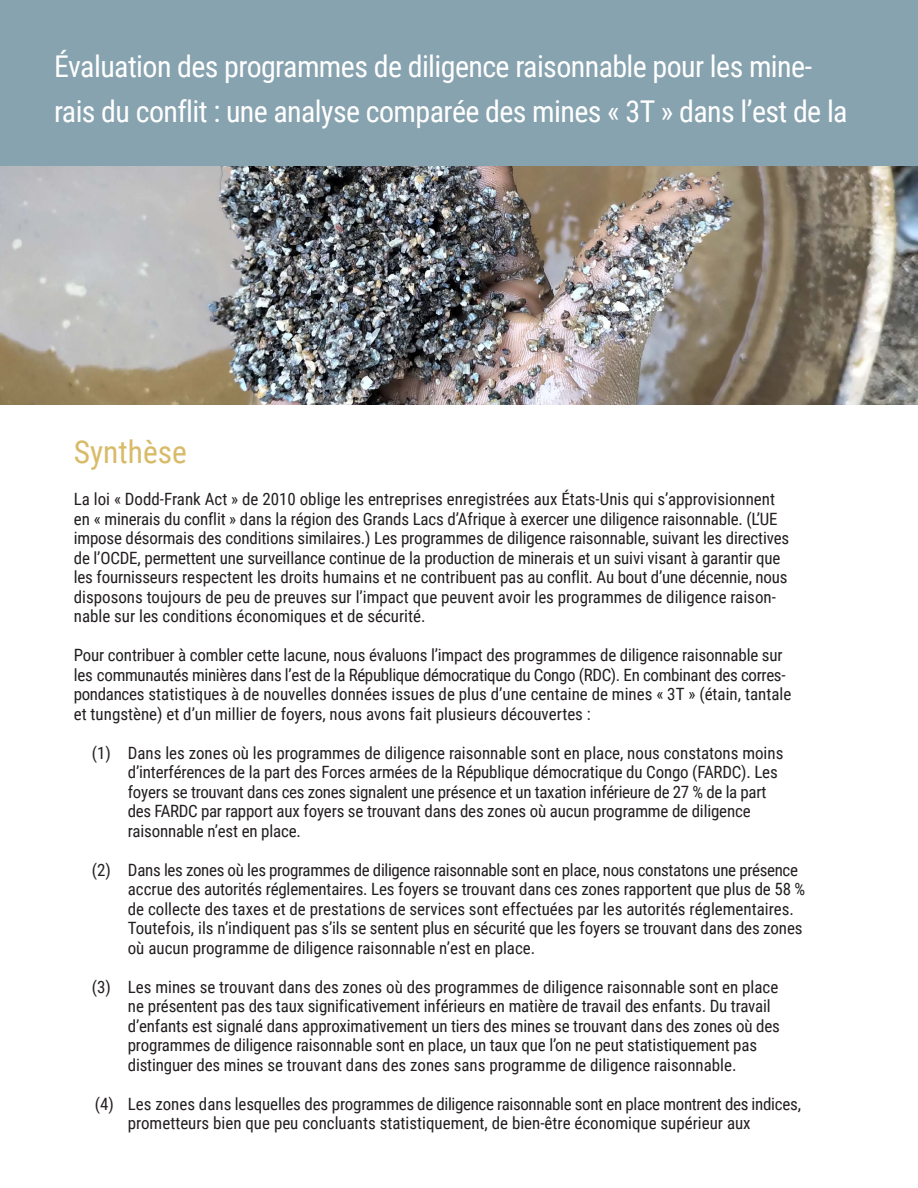
<style>
.page{position:relative;width:918px;height:1188px;background:#fff}
.page>*{position:absolute;margin:0;border:0;box-sizing:border-box;transform-origin:0 0}
.t1{font:31.5px "Roboto Condensed";color:#d8bb68}
.t2{font:30px/45px "Roboto Condensed";letter-spacing:-.02em;color:#fff}
.t3{font:16.95px/19.5px "Roboto Condensed";letter-spacing:-.01em;color:#231f20}
</style>
<div class="page">
<div style="left:0;top:0;width:918px;height:166px;background:#87a3af"></div>
<img style="left:0;top:167px;width:918px;height:237px">
<p class="t2" style="left:54px;top:42px;width:795px">Évaluation des programmes de diligence raisonnable pour les mine&shy;rais du conflit : une analyse comparée des mines « 3T » dans l’est de la</p>
<p class="t1" style="left:74px;top:430px;width:115px">Synthèse</p>
<p class="t3" style="left:74px;top:489px;width:717px">La loi « Dodd-Frank Act » de 2010 oblige les entreprises enregistrées aux États-Unis qui s’approvisionnent en « minerais du conflit » dans la région des Grands Lacs d’Afrique à exercer une diligence raisonnable. (L’UE impose désormais des conditions similaires.) Les programmes de diligence raisonnable, suivant les directives de l’OCDE, permettent une surveillance continue de la production de minerais et un suivi visant à garantir que les fournisseurs respectent les droits humains et ne contribuent pas au conflit. Au bout d’une décennie, nous disposons toujours de peu de preuves sur l’impact que peuvent avoir les programmes de diligence raison&shy;nable sur les conditions économiques et de sécurité.</p>
<p class="t3" style="left:74px;top:645px;width:719px">Pour contribuer à combler cette lacune, nous évaluons l’impact des programmes de diligence raisonnable sur les communautés minières dans l’est de la République démocratique du Congo (RDC). En combinant des corres&shy;pondances statistiques à de nouvelles données issues de plus d’une centaine de mines « 3T » (étain, tantale et tungstène) et d’un millier de foyers, nous avons fait plusieurs découvertes :</p>
<p class="t3" style="left:128px;top:742px;width:657px;text-indent:-36px">(1) Dans les zones où les programmes de diligence raisonnable sont en place, nous constatons moins d’interférences de la part des Forces armées de la République démocratique du Congo (FARDC). Les foyers se trouvant dans ces zones signalent une présence et un taxation inférieure de 27 % de la part des FARDC par rapport aux foyers se trouvant dans des zones où aucun programme de diligence raisonnable n’est en place.</p>
<p class="t3" style="left:128px;top:859px;width:679px;text-indent:-36px">(2) Dans les zones où les programmes de diligence raisonnable sont en place, nous constatons une présence accrue des autorités réglementaires. Les foyers se trouvant dans ces zones rapportent que plus de 58 % de collecte des taxes et de prestations de services sont effectuées par les autorités réglementaires.<br>Toutefois, ils n’indiquent pas s’ils se sentent plus en sécurité que les foyers se trouvant dans des zones où aucun programme de diligence raisonnable n’est en place.</p>
<p class="t3" style="left:128px;top:976px;width:654px;text-indent:-36px">(3) Les mines se trouvant dans des zones où des programmes de diligence raisonnable sont en place ne présentent pas des taux significativement inférieurs en matière de travail des enfants. Du travail d’enfants est signalé dans approximativement un tiers des mines se trouvant dans des zones où des programmes de diligence raisonnable sont en place, un taux que l’on ne peut statistiquement pas distinguer des mines se trouvant dans des zones sans programme de diligence raisonnable.</p>
<p class="t3" style="left:128px;top:1093px;width:675px;text-indent:-33px">(4) Les zones dans lesquelles des programmes de diligence raisonnable sont en place montrent des indices, prometteurs bien que peu concluants statistiquement, de bien-être économique supérieur aux</p>
</div>
